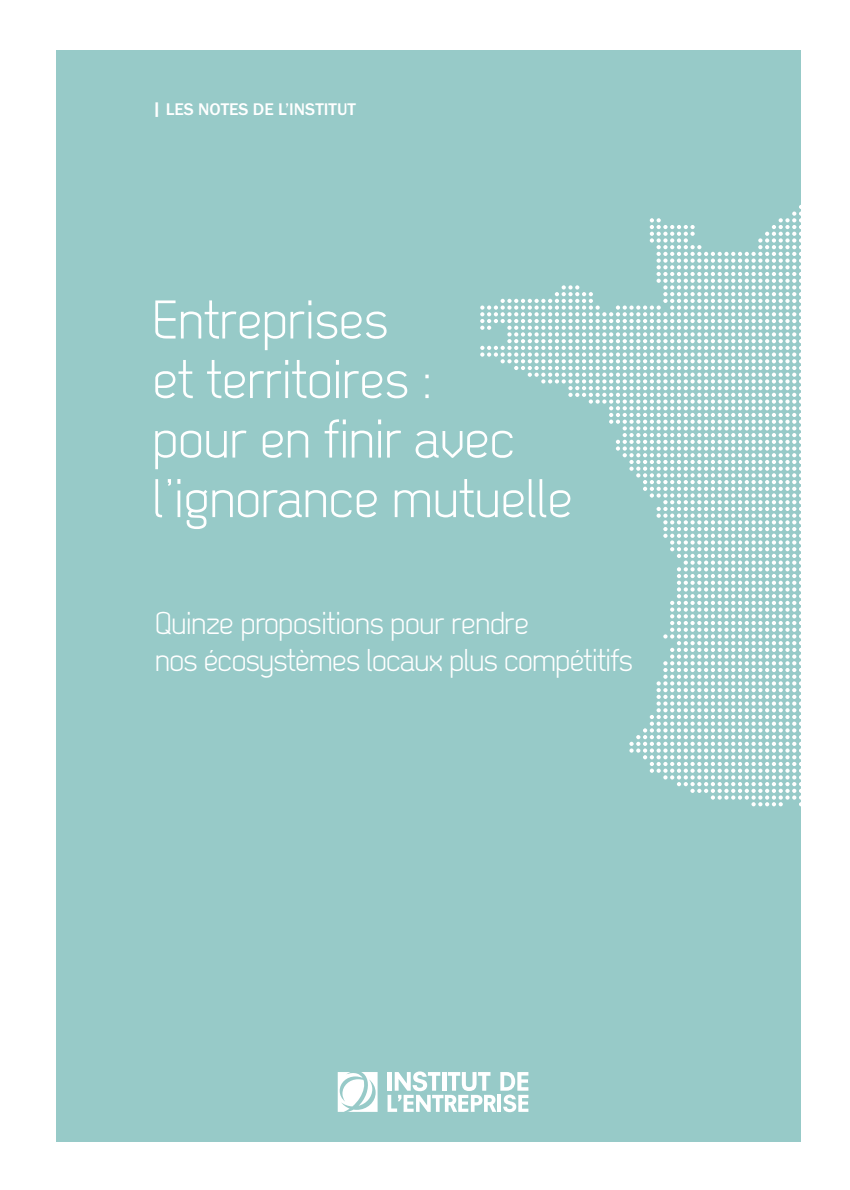
<style>
.page{position:relative;width:850px;height:1190px;background:#fff}
.page>*{position:absolute;margin:0;border:0;box-sizing:border-box;transform-origin:0 0}
.couv_titre_V2_test{font:54.25px/59.5px "Dekar";color:#fff}
.couv_titre_V2_test-2{font:31.5px/36.8px "Dekar";letter-spacing:-.02em;color:#fff}
.t1{font:500 17.5px "Franklin Gothic Itc T";color:#fff}
.s1{font-weight:600}
</style>
<div class="page">
<div style="left:56px;top:50px;width:744px;height:1091px;background:#97cac8"></div>
<svg style="left:387px;top:1071px;width:141px;height:41px"></svg>
<svg style="left:338px;top:1072px;width:39px;height:39px"></svg>
<svg style="left:480px;top:111px;width:321px;height:796px"></svg>
<p class="t1" style="left:153px;top:99px;width:205px"><span class="s1">|</span> LES NOTES DE L’INSTITUT</p>
<p class="couv_titre_V2_test" style="left:153px;top:292px;width:421px">Entreprises<br>et territoires :<br>pour en finir avec l’ignorance mutuelle</p>
<p class="couv_titre_V2_test-2" style="left:155px;top:606px;width:479px">Quinze propositions pour rendre<br>nos écosystèmes locaux plus compétitifs</p>
</div>
